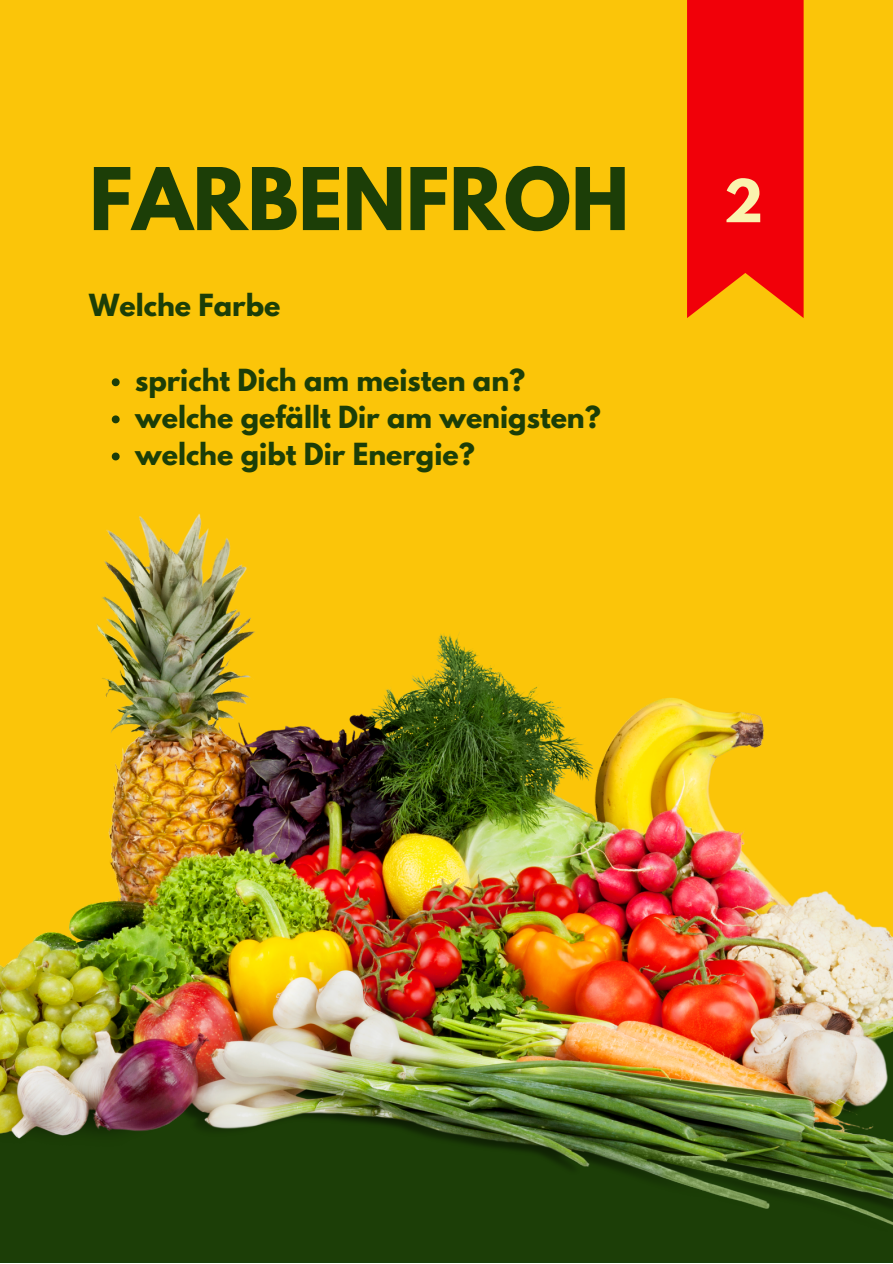
<style>
.page{position:relative;width:893px;height:1264px;background:#fff}
.page>*{position:absolute;margin:0;border:0;box-sizing:border-box;transform-origin:0 0}
.t1{font:700 76.5px "League Spartan";color:#1c3e07}
.t2{font:700 52.5px "League Spartan";color:#faf3ae}
.t3{font:700 27px "League Spartan";color:#1c3e07}
</style>
<div class="page">
<div style="left:0;top:0;width:892px;height:1262px;background:#fbc509"></div>
<div style="left:0;top:890px;width:892px;height:372px;background:#1c3e07"></div>
<img style="left:0;top:514px;width:892px;height:711px">
<svg style="left:112px;top:378px;width:8px;height:8px"></svg>
<svg style="left:112px;top:415px;width:8px;height:8px"></svg>
<svg style="left:112px;top:452px;width:8px;height:8px"></svg>
<svg style="left:687px;top:0;width:116px;height:318px;background:#f10e09"></svg>
<p class="t1" style="left:89px;top:161px;width:541px">FARBENFROH</p>
<p class="t3" style="left:89px;top:292px;width:193px">Welche Farbe</p>
<p class="t3" style="left:135px;top:366px;width:391px">spricht Dich am meisten an?</p>
<p class="t3" style="left:135px;top:403px;width:467px">welche gefällt Dir am wenigsten?</p>
<p class="t3" style="left:135px;top:440px;width:341px">welche gibt Dir Energie?</p>
<p class="t2" style="left:723px;top:175px;width:41px">2</p>
</div>
